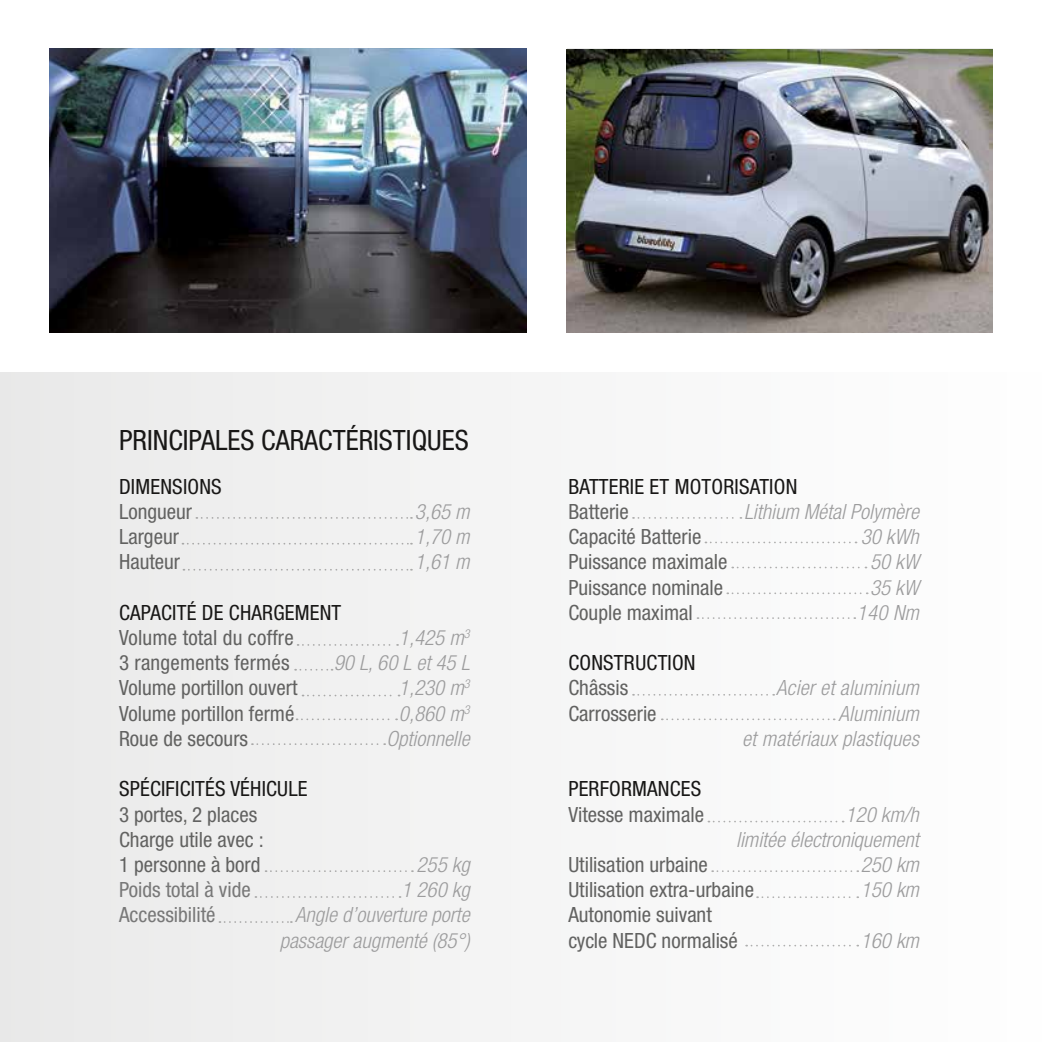
<style>
.page{position:relative;width:1042px;height:1042px;background:#fff}
.page>*{position:absolute;margin:0;border:0;box-sizing:border-box;transform-origin:0 0}
.t1{font:condensed 28px "Helvetica Neue LT Std";color:#181716}
.t2{font:condensed 21px/25.2px "Helvetica Neue LT Std";color:#626261}
.t3{font:italic 300 condensed 21px/25.2px "Helvetica Neue LT Std";color:#9c9c9d;text-align:right}
.t4{font:condensed 21px "Helvetica Neue LT Std";letter-spacing:.01em;color:#181716}
.t5{font:condensed 21px/25.2px "Helvetica Neue LT Std";color:#787878}
</style>
<div class="page">
<div style="left:0;top:372px;width:1042px;height:670px;background:#f5f5f5"></div>
<svg style="left:196px;top:517px;width:216px;height:2px"></svg>
<svg style="left:633px;top:517px;width:108px;height:2px"></svg>
<svg style="left:182px;top:543px;width:230px;height:1px"></svg>
<svg style="left:705px;top:541px;width:151px;height:2px"></svg>
<svg style="left:732px;top:567px;width:134px;height:1px"></svg>
<svg style="left:727px;top:592px;width:140px;height:2px"></svg>
<svg style="left:697px;top:617px;width:158px;height:2px"></svg>
<svg style="left:633px;top:694px;width:141px;height:1px"></svg>
<svg style="left:183px;top:569px;width:229px;height:1px"></svg>
<svg style="left:298px;top:644px;width:100px;height:2px"></svg>
<svg style="left:295px;top:669px;width:37px;height:1px"></svg>
<svg style="left:302px;top:694px;width:97px;height:2px"></svg>
<svg style="left:297px;top:718px;width:100px;height:2px"></svg>
<svg style="left:662px;top:718px;width:173px;height:2px"></svg>
<svg style="left:708px;top:820px;width:135px;height:2px"></svg>
<svg style="left:712px;top:870px;width:146px;height:2px"></svg>
<svg style="left:757px;top:896px;width:101px;height:2px"></svg>
<svg style="left:746px;top:945px;width:112px;height:1px"></svg>
<svg style="left:252px;top:743px;width:133px;height:2px"></svg>
<svg style="left:266px;top:870px;width:147px;height:2px"></svg>
<svg style="left:255px;top:896px;width:145px;height:2px"></svg>
<svg style="left:219px;top:921px;width:73px;height:2px"></svg>
<img style="left:567px;top:50px;width:425px;height:282px">
<img style="left:49px;top:48px;width:477px;height:284px">
<h1 class="t1" style="left:119px;top:424px;width:351px">PRINCIPALES CARACTÉRISTIQUES</h1>
<p class="t4" style="left:119px;top:474px;width:104px">DIMENSIONS</p>
<p class="t2" style="left:119px;top:499px;width:75px">Longueur<br>Largeur<br>Hauteur</p>
<p class="t4" style="left:119px;top:600px;width:224px">CAPACITÉ DE CHARGEMENT</p>
<p class="t2" style="left:119px;top:625px;width:180px">Volume total du coffre<br>3 rangements fermés<br>Volume portillon ouvert<br>Volume portillon fermé<br>Roue de secours</p>
<p class="t4" style="left:119px;top:777px;width:190px">SPÉCIFICITÉS VÉHICULE</p>
<p class="t2" style="left:119px;top:801px;width:146px">3 portes, 2 places<br>Charge utile avec :<br>1 personne à bord</p>
<p class="t5" style="left:119px;top:877px;width:133px">Poids total à vide<br>Accessibilité</p>
<p class="t3" style="left:415px;top:499px;width:56px;text-align:justify">3,65 m 1,70 m 1,61 m</p>
<p class="t3" style="left:334px;top:625px;width:137px">1,425 m<sup>3<br></sup>90 L, 60 L et 45 L<br>1,230 m<sup>3<br></sup>0,860 m<sup>3<br></sup>Optionnelle</p>
<p class="t3" style="left:280px;top:852px;width:191px">255 kg<br>1 260 kg<br>Angle d’ouverture porte passager augmenté (85°)</p>
<p class="t4" style="left:568px;top:474px;width:230px">BATTERIE ET MOTORISATION</p>
<p class="t2" style="left:568px;top:499px;width:160px">Batterie<br>Capacité Batterie<br>Puissance maximale<br>Puissance nominale<br>Couple maximal</p>
<p class="t4" style="left:568px;top:651px;width:129px">CONSTRUCTION</p>
<p class="t2" style="left:568px;top:675px;width:90px">Châssis<br>Carrosserie</p>
<p class="t3" style="left:744px;top:499px;width:176px">Lithium Métal Polymère<br>30 kWh<br>50 kW<br>35 kW<br>140 Nm</p>
<p class="t3" style="left:742px;top:676px;width:178px">Acier et aluminium<br>Aluminium<br>et matériaux plastiques</p>
<p class="t4" style="left:568px;top:777px;width:135px">PERFORMANCES</p>
<p class="t2" style="left:568px;top:801px;width:137px">Vitesse maximale</p>
<p class="t2" style="left:568px;top:852px;width:187px">Utilisation urbaine<br>Utilisation extra-urbaine<br>Autonomie suivant cycle NEDC normalisé</p>
<p class="t3" style="left:736px;top:802px;width:184px">120 km/h<br>limitée électroniquement<br>250 km<br>150 km</p>
<p class="t3" style="left:860px;top:928px;width:60px">160 km</p>
</div>
